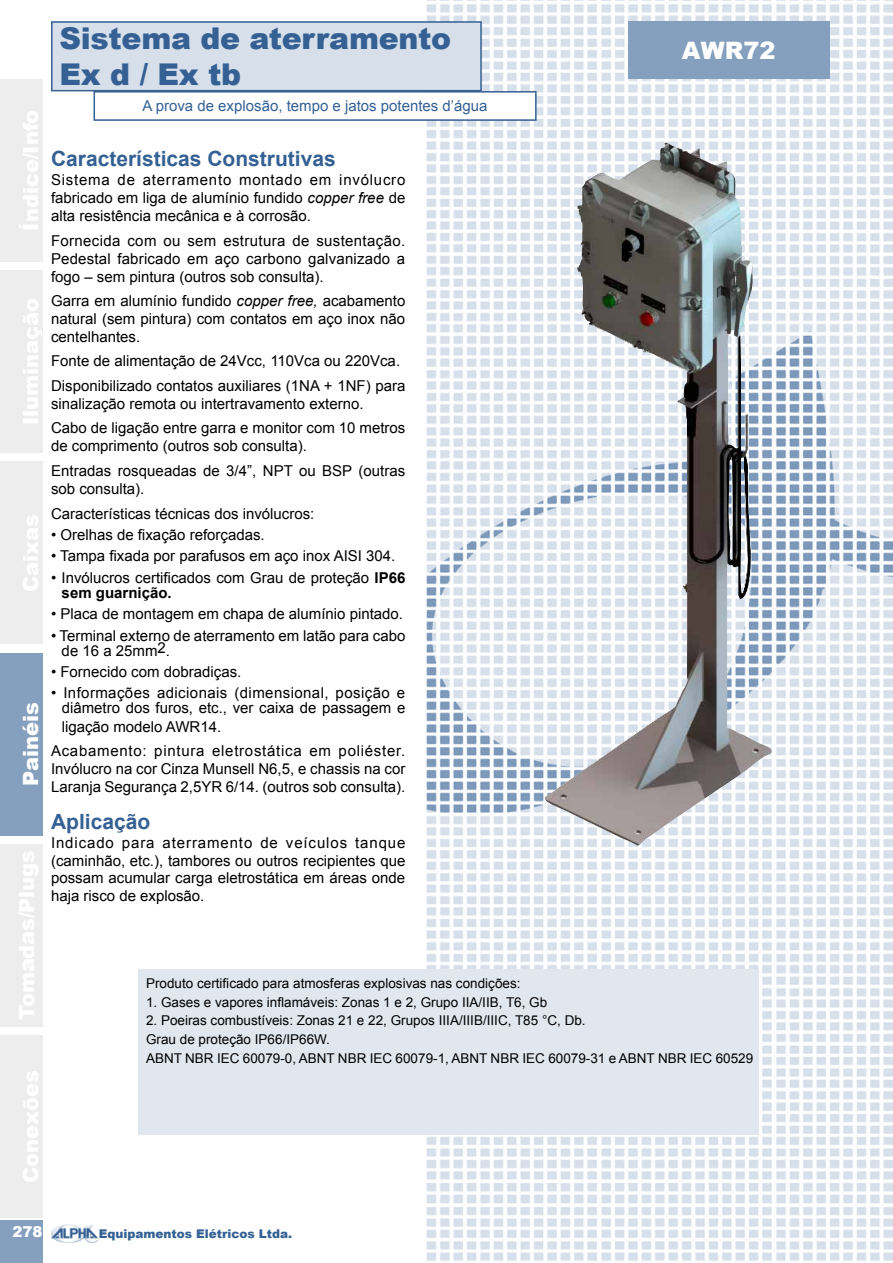
<style>
.page{position:relative;width:893px;height:1263px;background:#fff}
.page>*{position:absolute;margin:0;border:0;box-sizing:border-box;transform-origin:0 0}
.t1{font:900 30px/36px "Arial";letter-spacing:-.01em;color:#346094}
.t2{font:900 24px "Arial";color:#fff}
.t3{font:700 21px "Arial";color:#346094}
.t4{font:900 21px "Arial";color:#fff}
.t5{font:15px/18px "Arial";color:#000}
.t6{font:15px/15px "Arial";letter-spacing:.025em;color:#000;text-align:right}
.t7{font:15px/24.3px "Arial";letter-spacing:.05em;color:#000}
.t8{font:15px "Arial";color:#346094}
.t9{font:900 15px "Arial";color:#fff}
.t10{font:13.5px/18.8px "Arial";color:#000}
.t11{font:900 12px "Arial";color:#346094}
.s1{font-style:italic}
.s2{font-weight:700}
</style>
<div class="page">
<div style="left:0;top:1220px;width:43px;height:43px;background:#85a0bf"></div>
<img style="left:51px;top:1225px;width:48px;height:17px">
<div style="left:0;top:79px;width:43px;height:183px;background:#ededed"></div>
<div style="left:0;top:270px;width:43px;height:183px;background:#ededed"></div>
<div style="left:0;top:461px;width:43px;height:183px;background:#ededed"></div>
<div style="left:0;top:653px;width:43px;height:183px;background:#85a0bf"></div>
<div style="left:0;top:844px;width:43px;height:183px;background:#ededed"></div>
<div style="left:0;top:1035px;width:43px;height:183px;background:#ededed"></div>
<img style="left:425px;top:0;width:468px;height:1261px">
<div style="left:51px;top:21px;width:431px;height:70px;background:#d6dfea;border:2px solid #346094"></div>
<div style="left:94px;top:91px;width:443px;height:30px;background:#fff;border:2px solid #346094"></div>
<div style="left:628px;top:21px;width:201px;height:58px;background:#85a0bf"></div>
<div style="left:138px;top:969px;width:620px;height:166px;background:#e1e7ef"></div>
<img style="left:545px;top:143px;width:227px;height:703px">
<h1 class="t1" style="left:60px;top:19px;width:393px">Sistema de aterramento<br>Ex d / Ex tb</h1>
<p class="t8" style="left:142px;top:96px;width:347px">A prova de explosão, tempo e jatos potentes d’água</p>
<h3 class="t4" style="left:16px;top:786px;width:85px;rotate:-90deg">Painéis</h3>
<h3 class="t3" style="left:51px;top:145px;width:286px">Características Construtivas</h3>
<p class="t5" style="left:51px;top:171px;width:356px;text-align:justify">Sistema de aterramento montado em invólucro fabricado em liga de alumínio fundido <span class="s1">copper free</span> de alta resistência mecânica e à corrosão.</p>
<p class="t5" style="left:51px;top:231px;width:356px;text-align:justify">Fornecida com ou sem estrutura de sustentação.<br>Pedestal fabricado em aço carbono galvanizado a fogo – sem pintura (outros sob consulta).</p>
<p class="t5" style="left:51px;top:292px;width:356px;text-align:justify">Garra em alumínio fundido <span class="s1">copper free,</span> acabamento natural (sem pintura) com contatos em aço inox não centelhantes.</p>
<p class="t5" style="left:51px;top:349px;width:356px;line-height:24.3px">Fonte de alimentação de 24Vcc, 110Vca ou 220Vca.<br>Disponibilizado contatos auxiliares (1NA + 1NF) para</p>
<p class="t5" style="left:51px;top:391px;width:356px;line-height:24.3px">sinalização remota ou intertravamento externo.<br>Cabo de ligação entre garra e monitor com 10 metros</p>
<p class="t5" style="left:51px;top:434px;width:356px;line-height:24.3px">de comprimento (outros sob consulta).<br>Entradas rosqueadas de 3/4”, NPT ou BSP (outras</p>
<p class="t5" style="left:51px;top:476px;width:265px;line-height:25.2px">sob consulta).<br>Características técnicas dos invólucros:</p>
<p class="t5" style="left:51px;top:526px;width:215px">• Orelhas de fixação reforçadas.</p>
<p class="t5" style="left:51px;top:547px;width:346px">• Tampa fixada por parafusos em aço inox AISI 304.</p>
<p class="t5" style="left:62px;top:570px;width:345px;line-height:15px;text-indent:-11px">• Invólucros certificados com Grau de proteção <span class="s2">IP66 sem guarnição.</span></p>
<p class="t5" style="left:51px;top:605px;width:354px">• Placa de montagem em chapa de alumínio pintado.</p>
<p class="t5" style="left:62px;top:628px;width:345px;line-height:15px;text-indent:-11px">• Terminal externo de aterramento em latão para cabo de 16 a 25mm2.</p>
<p class="t5" style="left:51px;top:663px;width:192px">• Fornecido com dobradiças.</p>
<p class="t6" style="left:51px;top:686px;width:356px">• Informações adicionais (dimensional, posição e diâmetro dos furos, etc., ver caixa de passagem e</p>
<p class="t7" style="left:51px;top:715px;width:356px;text-indent:11px">ligação modelo AWR14.<br>Acabamento: pintura eletrostática em poliéster.</p>
<p class="t5" style="left:51px;top:760px;width:356px">Invólucro na cor Cinza Munsell N6,5, e chassis na cor<br>Laranja Segurança 2,5YR 6/14. (outros sob consulta).</p>
<h3 class="t3" style="left:51px;top:808px;width:101px">Aplicação</h3>
<p class="t5" style="left:51px;top:835px;width:356px;line-height:17.4px;text-align:justify">Indicado para aterramento de veículos tanque (caminhão, etc.), tambores ou outros recipientes que possam acumular carga eletrostática em áreas onde haja risco de explosão.</p>
<h2 class="t2" style="left:682px;top:33px;width:95px">AWR72</h2>
<p class="t10" style="left:146px;top:974px;width:376px">Produto certificado para atmosferas explosivas nas condições:</p>
<p class="t10" style="left:146px;top:993px;width:403px">1. Gases e vapores inflamáveis: Zonas 1 e 2, Grupo IIA/IIB, T6, Gb</p>
<p class="t10" style="left:146px;top:1011px;width:609px">2. Poeiras combustíveis: Zonas 21 e 22, Grupos IIIA/IIIB/IIIC, T85 °C, Db.<br>Grau de proteção IP66/IP66W.<br>ABNT NBR IEC 60079-0, ABNT NBR IEC 60079-1, ABNT NBR IEC 60079-31 e ABNT NBR IEC 60529</p>
<p class="t9" style="left:13px;top:1220px;width:31px">278</p>
<p class="t11" style="left:99px;top:1224px;width:195px">Equipamentos Elétricos Ltda.</p>
</div>
